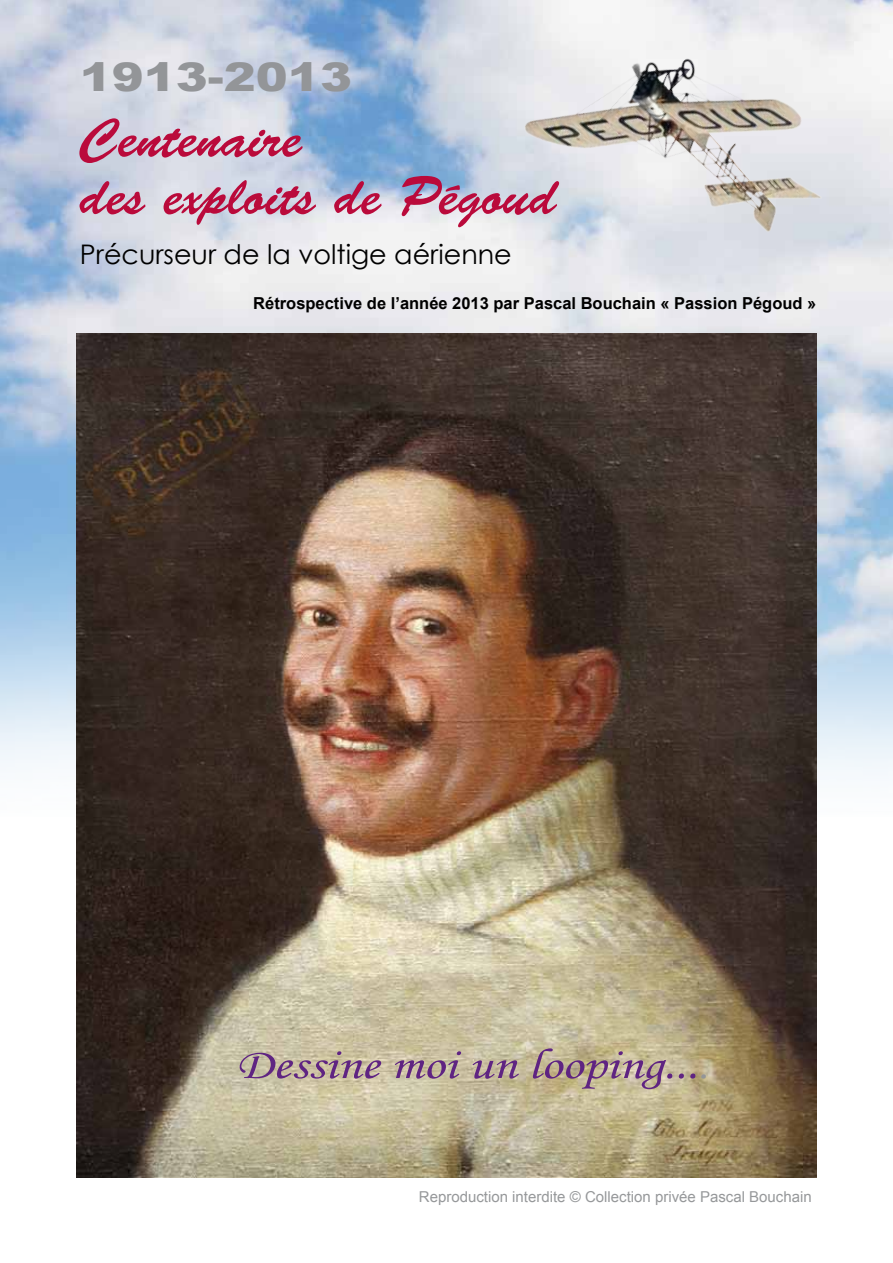
<style>
.page{position:relative;width:893px;height:1263px;background:#fff}
.page>*{position:absolute;margin:0;border:0;box-sizing:border-box;transform-origin:0 0}
.t1{font:54px/57.6px "Brush Script Std";color:#ba0a3b}
.t2{font:43.05px "Monotype Corsiva";color:#5f2482;scale:1.22 1}
.t3{font:900 39.3px "Arial";color:#939598;scale:1.22 1}
.t4{font:27px "Century Gothic";color:#000}
.t5{font:700 16.5px "Arial";color:#000}
.t6{font:15px "Arial";color:#96989a}
.s1{font-size:39.3px;color:#939598}
</style>
<div class="page">
<img style="left:0;top:0;width:893px;height:816px">
<img style="left:77px;top:334px;width:739px;height:844px">
<img style="left:513px;top:0;width:344px;height:321px">
<h3 class="t3" style="left:80px;top:49px;width:225px">1913-2013</h3>
<h1 class="t1" style="left:80px;top:111px;width:478px">Centenaire<br>des exploits de Pégoud</h1>
<h3 class="t4" style="left:80px;top:235px;width:433px">Précurseur de la voltige aérienne</h3>
<p class="t5" style="left:253px;top:292px;width:565px">Rétrospective de l’année 2013 par Pascal Bouchain « Passion Pégoud »</p>
<h2 class="t2" style="left:236px;top:1039px;width:389px">Dessine moi un looping...<span class="s1">.</span></h2>
<p class="t6" style="left:419px;top:1186px;width:394px">Reproduction interdite © Collection privée Pascal Bouchain</p>
</div>
